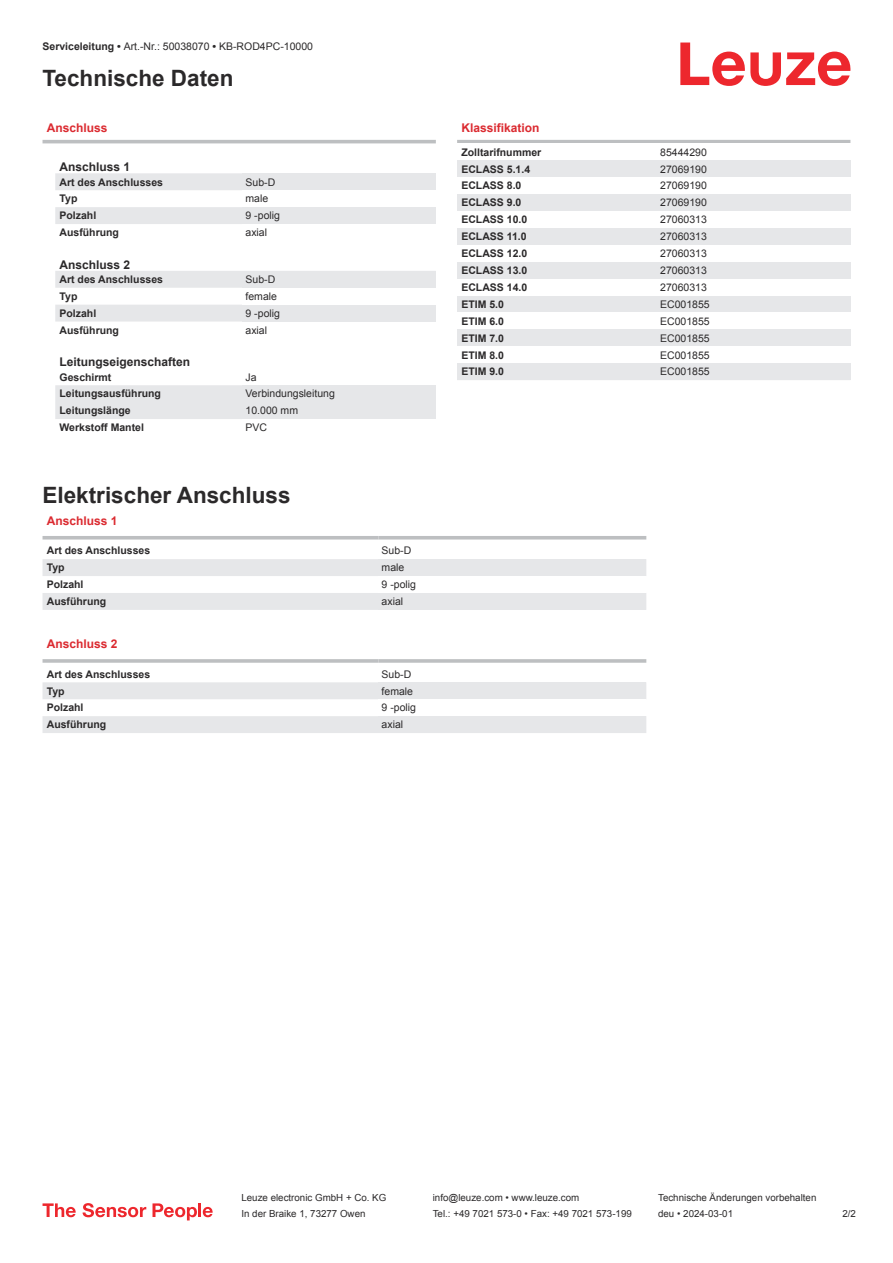
<style>
.page{position:relative;width:893px;height:1263px;background:#fff}
.page>*{position:absolute;margin:0;border:0;box-sizing:border-box;transform-origin:0 0}
.t1{font:700 22.5px "Arial";color:#2b292a}
.t2{font:700 12px "Arial";color:#db2a30}
.t3{font:700 12px "Arial";color:#2b292a}
.t4{font:700 10.5px "Arial";color:#2b292a}
.t5{font:10.5px "Arial";color:#2b292a}
.t6{font:9.75px "Arial";color:#2b292a}
.s1{font-weight:700}
</style>
<div class="page">
<svg style="left:680px;top:43px;width:170px;height:43px"></svg>
<svg style="left:55px;top:173px;width:187px;height:246px"></svg>
<hr style="left:43px;top:140px;width:393px;height:3px;background:#bdbfc1">
<div style="left:242px;top:173px;width:194px;height:17px;background:#e6e7e9"></div>
<div style="left:242px;top:207px;width:194px;height:17px;background:#e6e7e9"></div>
<div style="left:242px;top:271px;width:194px;height:17px;background:#e6e7e9"></div>
<div style="left:242px;top:305px;width:194px;height:17px;background:#e6e7e9"></div>
<div style="left:242px;top:385px;width:194px;height:17px;background:#e6e7e9"></div>
<div style="left:242px;top:402px;width:194px;height:17px;background:#e6e7e9"></div>
<svg style="left:43px;top:539px;width:603px;height:1px"></svg>
<svg style="left:43px;top:559px;width:335px;height:51px"></svg>
<hr style="left:43px;top:536px;width:335px;height:3px;background:#bdbfc1">
<hr style="left:378px;top:536px;width:268px;height:3px;background:#bdbfc1">
<div style="left:378px;top:559px;width:268px;height:17px;background:#e6e7e9"></div>
<div style="left:378px;top:593px;width:268px;height:17px;background:#e6e7e9"></div>
<svg style="left:43px;top:682px;width:335px;height:51px"></svg>
<hr style="left:43px;top:659px;width:335px;height:4px;background:#bdbfc1">
<hr style="left:378px;top:659px;width:268px;height:4px;background:#c7c9ca">
<div style="left:378px;top:682px;width:268px;height:17px;background:#e6e7e9"></div>
<div style="left:378px;top:716px;width:268px;height:17px;background:#e6e7e9"></div>
<hr style="left:457px;top:140px;width:393px;height:3px;background:#bdbfc1">
<div style="left:457px;top:160px;width:200px;height:17px;background:#e6e7e9"></div>
<div style="left:657px;top:160px;width:193px;height:17px;background:#e6e7e9"></div>
<div style="left:457px;top:194px;width:200px;height:17px;background:#e6e7e9"></div>
<div style="left:657px;top:194px;width:193px;height:17px;background:#e6e7e9"></div>
<div style="left:457px;top:228px;width:200px;height:17px;background:#e6e7e9"></div>
<div style="left:657px;top:228px;width:193px;height:17px;background:#e6e7e9"></div>
<div style="left:457px;top:262px;width:200px;height:17px;background:#e6e7e9"></div>
<div style="left:657px;top:262px;width:193px;height:17px;background:#e6e7e9"></div>
<div style="left:457px;top:296px;width:200px;height:16px;background:#e6e7e9"></div>
<div style="left:657px;top:296px;width:193px;height:16px;background:#e6e7e9"></div>
<div style="left:457px;top:329px;width:200px;height:17px;background:#e6e7e9"></div>
<div style="left:657px;top:329px;width:193px;height:17px;background:#e6e7e9"></div>
<div style="left:457px;top:363px;width:200px;height:17px;background:#e6e7e9"></div>
<div style="left:657px;top:363px;width:193px;height:17px;background:#e6e7e9"></div>
<svg style="left:43px;top:1203px;width:33px;height:14px"></svg>
<svg style="left:83px;top:1203px;width:63px;height:14px"></svg>
<svg style="left:153px;top:1203px;width:44px;height:17px"></svg>
<hr style="left:198px;top:1203px;width:3px;height:14px;background:#ed272d">
<svg style="left:203px;top:1207px;width:10px;height:10px"></svg>
<p class="t5" style="left:43px;top:43px;width:272px"><span class="s1">Serviceleitung •</span> Art.-Nr.: 50038070 <span class="s1">•</span> KB-ROD4PC-10000</p>
<h1 class="t1" style="left:43px;top:70px;width:192px">Technische Daten</h1>
<p class="t2" style="left:47px;top:123px;width:62px">Anschluss</p>
<p class="t3" style="left:60px;top:162px;width:72px">Anschluss 1</p>
<p class="t4" style="left:60px;top:178px;width:105px">Art des Anschlusses</p>
<p class="t5" style="left:246px;top:178px;width:31px">Sub-D</p>
<p class="t4" style="left:60px;top:195px;width:19px">Typ</p>
<p class="t5" style="left:246px;top:195px;width:24px">male</p>
<p class="t4" style="left:60px;top:212px;width:38px">Polzahl</p>
<p class="t5" style="left:246px;top:212px;width:36px">9 -polig</p>
<p class="t4" style="left:60px;top:229px;width:61px">Ausführung</p>
<p class="t5" style="left:246px;top:229px;width:23px">axial</p>
<p class="t3" style="left:60px;top:260px;width:72px">Anschluss 2</p>
<p class="t4" style="left:60px;top:275px;width:105px">Art des Anschlusses</p>
<p class="t5" style="left:246px;top:275px;width:31px">Sub-D</p>
<p class="t4" style="left:60px;top:292px;width:19px">Typ</p>
<p class="t5" style="left:246px;top:292px;width:33px">female</p>
<p class="t4" style="left:60px;top:309px;width:38px">Polzahl</p>
<p class="t5" style="left:246px;top:309px;width:36px">9 -polig</p>
<p class="t4" style="left:60px;top:326px;width:61px">Ausführung</p>
<p class="t5" style="left:246px;top:326px;width:23px">axial</p>
<p class="t3" style="left:60px;top:357px;width:132px">Leitungseigenschaften</p>
<p class="t4" style="left:60px;top:373px;width:53px">Geschirmt</p>
<p class="t5" style="left:246px;top:373px;width:13px">Ja</p>
<p class="t4" style="left:60px;top:390px;width:103px">Leitungsausführung</p>
<p class="t5" style="left:246px;top:390px;width:91px">Verbindungsleitung</p>
<p class="t4" style="left:60px;top:407px;width:73px">Leitungslänge</p>
<p class="t5" style="left:246px;top:407px;width:54px">10.000 mm</p>
<p class="t4" style="left:60px;top:424px;width:86px">Werkstoff Mantel</p>
<p class="t5" style="left:246px;top:424px;width:23px">PVC</p>
<h1 class="t1" style="left:43px;top:487px;width:250px">Elektrischer Anschluss</h1>
<p class="t2" style="left:47px;top:516px;width:72px">Anschluss 1</p>
<p class="t4" style="left:47px;top:547px;width:105px">Art des Anschlusses</p>
<p class="t5" style="left:382px;top:547px;width:31px">Sub-D</p>
<p class="t4" style="left:47px;top:564px;width:19px">Typ</p>
<p class="t5" style="left:382px;top:564px;width:24px">male</p>
<p class="t4" style="left:47px;top:581px;width:38px">Polzahl</p>
<p class="t5" style="left:382px;top:581px;width:36px">9 -polig</p>
<p class="t4" style="left:47px;top:597px;width:61px">Ausführung</p>
<p class="t5" style="left:382px;top:597px;width:23px">axial</p>
<p class="t2" style="left:47px;top:639px;width:72px">Anschluss 2</p>
<p class="t4" style="left:47px;top:670px;width:105px">Art des Anschlusses</p>
<p class="t5" style="left:382px;top:670px;width:31px">Sub-D</p>
<p class="t4" style="left:47px;top:687px;width:19px">Typ</p>
<p class="t5" style="left:382px;top:687px;width:33px">female</p>
<p class="t4" style="left:47px;top:704px;width:38px">Polzahl</p>
<p class="t5" style="left:382px;top:704px;width:36px">9 -polig</p>
<p class="t4" style="left:47px;top:721px;width:61px">Ausführung</p>
<p class="t5" style="left:382px;top:721px;width:23px">axial</p>
<p class="t2" style="left:461px;top:123px;width:80px">Klassifikation</p>
<p class="t4" style="left:461px;top:148px;width:81px">Zolltarifnummer</p>
<p class="t5" style="left:660px;top:148px;width:48px">85444290</p>
<p class="t4" style="left:461px;top:165px;width:70px">ECLASS 5.1.4</p>
<p class="t5" style="left:660px;top:165px;width:48px">27069190</p>
<p class="t4" style="left:461px;top:182px;width:62px">ECLASS 8.0</p>
<p class="t5" style="left:660px;top:182px;width:48px">27069190</p>
<p class="t4" style="left:461px;top:199px;width:62px">ECLASS 9.0</p>
<p class="t5" style="left:660px;top:199px;width:48px">27069190</p>
<p class="t4" style="left:461px;top:216px;width:67px">ECLASS 10.0</p>
<p class="t5" style="left:660px;top:216px;width:48px">27060313</p>
<p class="t4" style="left:461px;top:233px;width:67px">ECLASS 11.0</p>
<p class="t5" style="left:660px;top:232px;width:48px">27060313</p>
<p class="t4" style="left:461px;top:249px;width:67px">ECLASS 12.0</p>
<p class="t5" style="left:660px;top:249px;width:48px">27060313</p>
<p class="t4" style="left:461px;top:266px;width:67px">ECLASS 13.0</p>
<p class="t5" style="left:660px;top:266px;width:48px">27060313</p>
<p class="t4" style="left:461px;top:283px;width:67px">ECLASS 14.0</p>
<p class="t5" style="left:660px;top:283px;width:48px">27060313</p>
<p class="t4" style="left:461px;top:300px;width:44px">ETIM 5.0</p>
<p class="t5" style="left:660px;top:300px;width:51px">EC001855</p>
<p class="t4" style="left:461px;top:317px;width:44px">ETIM 6.0</p>
<p class="t5" style="left:660px;top:317px;width:51px">EC001855</p>
<p class="t4" style="left:461px;top:334px;width:44px">ETIM 7.0</p>
<p class="t5" style="left:660px;top:334px;width:51px">EC001855</p>
<p class="t4" style="left:461px;top:351px;width:44px">ETIM 8.0</p>
<p class="t5" style="left:660px;top:351px;width:51px">EC001855</p>
<p class="t4" style="left:461px;top:368px;width:44px">ETIM 9.0</p>
<p class="t5" style="left:660px;top:368px;width:51px">EC001855</p>
<p class="t6" style="left:241px;top:1194px;width:146px">Leuze electronic GmbH + Co. KG</p>
<p class="t6" style="left:433px;top:1194px;width:148px">info@leuze.com • www.leuze.com</p>
<p class="t6" style="left:658px;top:1194px;width:160px">Technische Änderungen vorbehalten</p>
<p class="t6" style="left:241px;top:1210px;width:126px">In der Braike 1, 73277 Owen</p>
<p class="t6" style="left:433px;top:1210px;width:201px">Tel.: +49 7021 573-0 • Fax: +49 7021 573-199</p>
<p class="t6" style="left:658px;top:1210px;width:76px">deu • 2024-03-01</p>
<p class="t6" style="left:842px;top:1210px;width:15px">2 /2</p>
</div>
